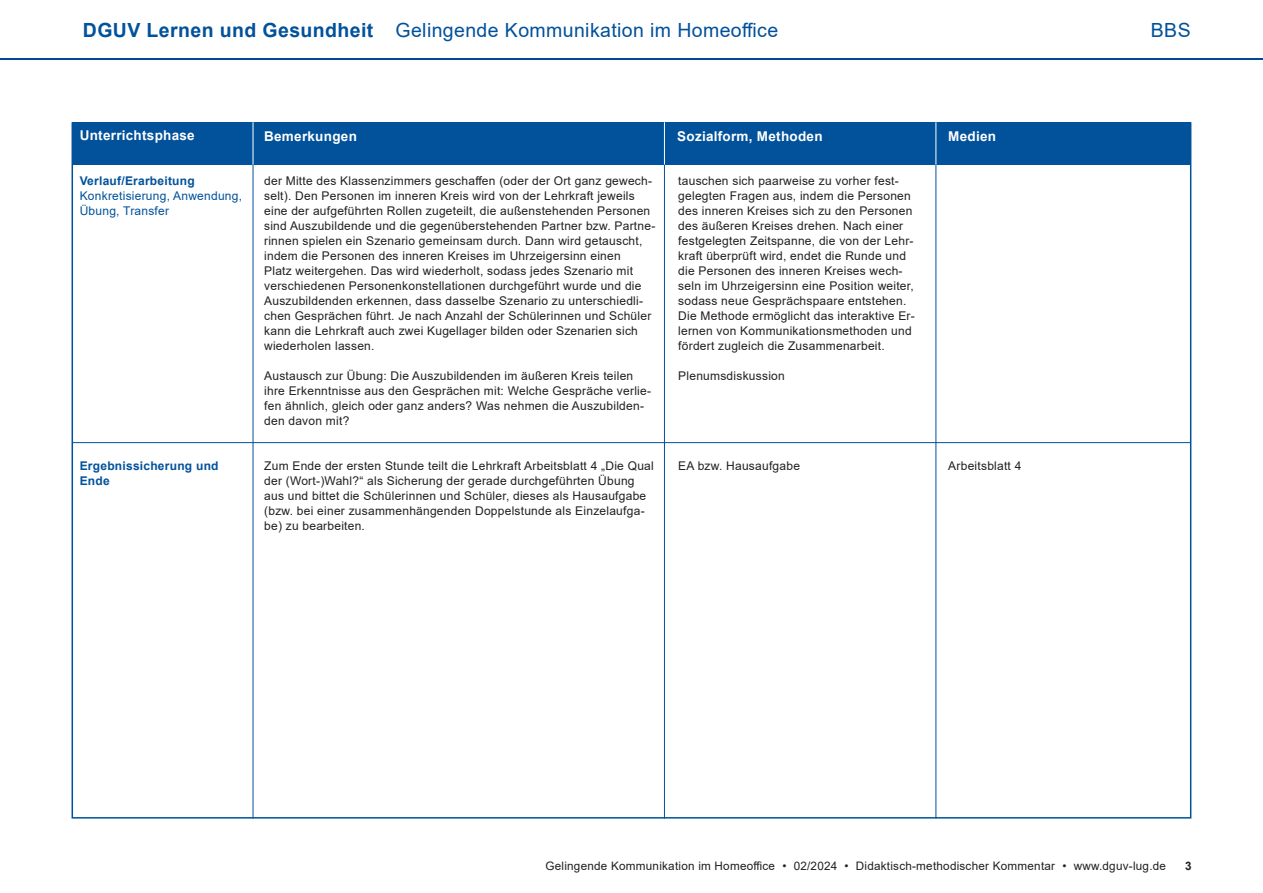
<style>
.page{position:relative;width:1263px;height:893px;background:#fff}
.page>*{position:absolute;margin:0;border:0;box-sizing:border-box;transform-origin:0 0}
.t1{font:19.5px "Arial";letter-spacing:.02em;color:#01519b}
.Fliesstext{font:700 13.5px "Arial";letter-spacing:.02em;color:#fff}
.Fliesstext-2{font:12px/15px "Arial";letter-spacing:.02em;color:#231f20}
.Fliesstext-3{font:700 12px/15px "Arial";letter-spacing:.02em;color:#01519b}
.Fliesstext-4{font:12px/15px "Arial";letter-spacing:.02em;color:#01519b}
.t2{font:11.7px "Arial";letter-spacing:.02em;color:#231f20}
.t3{font:700 11.7px "Arial";color:#231f20}
.s1{font-weight:700}
</style>
<div class="page">
<hr style="left:0;top:58px;width:1263px;height:2px;background:#004994">
<div style="left:72px;top:122px;width:1119px;height:43px;background:#01519b"></div>
<hr style="left:253px;top:122px;width:1px;height:43px;background:#fff">
<hr style="left:253px;top:165px;width:1px;height:654px;background:#01519b">
<hr style="left:935px;top:122px;width:1px;height:43px;background:#fff">
<hr style="left:935px;top:165px;width:1px;height:654px;background:#01519b">
<hr style="left:664px;top:122px;width:1px;height:43px;background:#fff">
<hr style="left:664px;top:165px;width:1px;height:654px;background:#01519b">
<hr style="left:72px;top:442px;width:1119px;height:1px;background:#01519b">
<h1 class="t1" style="left:83px;top:16px;width:697px"><span class="s1">DGUV Lernen und Gesundheit</span> Gelingende Kommunikation im Homeoffice</h1>
<h1 class="t1" style="left:1151px;top:16px;width:41px">BBS</h1>
<p class="Fliesstext" style="left:80px;top:125px;width:117px">Unterrichtsphase</p>
<p class="Fliesstext" style="left:264px;top:126px;width:94px">Bemerkungen</p>
<p class="Fliesstext" style="left:677px;top:126px;width:147px">Sozialform, Methoden</p>
<p class="Fliesstext" style="left:948px;top:126px;width:49px">Medien</p>
<p class="Fliesstext-3" style="left:80px;top:174px;width:117px">Verlauf/Erarbeitung</p>
<p class="Fliesstext-4" style="left:80px;top:188px;width:164px">Konkretisierung, Anwendung,<br>Übung, Transfer</p>
<p class="Fliesstext-3" style="left:80px;top:459px;width:140px">Ergebnissicherung und<br>Ende</p>
<p class="Fliesstext-2" style="left:264px;top:173px;width:393px">der Mitte des Klassenzimmers geschaffen (oder der Ort ganz gewech&shy;selt). Den Personen im inneren Kreis wird von der Lehrkraft jeweils eine der aufgeführten Rollen zugeteilt, die außenstehenden Personen sind Auszubildende und die gegenüberstehenden Partner bzw. Partne&shy;rinnen spielen ein Szenario gemeinsam durch. Dann wird getauscht, indem die Personen des inneren Kreises im Uhrzeigersinn einen<br>Platz weitergehen. Das wird wiederholt, sodass jedes Szenario mit verschiedenen Personenkonstellationen durchgeführt wurde und die Auszubildenden erkennen, dass dasselbe Szenario zu unterschiedli&shy;chen Gesprächen führt. Je nach Anzahl der Schülerinnen und Schüler kann die Lehrkraft auch zwei Kugellager bilden oder Szenarien sich wiederholen lassen.</p>
<p class="Fliesstext-2" style="left:264px;top:368px;width:388px">Austausch zur Übung: Die Auszubildenden im äußeren Kreis teilen ihre Erkenntnisse aus den Gesprächen mit: Welche Gespräche verlie&shy;fen ähnlich, gleich oder ganz anders? Was nehmen die Auszubilden&shy;den davon mit?</p>
<p class="Fliesstext-2" style="left:264px;top:458px;width:391px">Zum Ende der ersten Stunde teilt die Lehrkraft Arbeitsblatt 4 „Die Qual der (Wort-)Wahl?“ als Sicherung der gerade durchgeführten Übung aus und bittet die Schülerinnen und Schüler, dieses als Hausaufgabe (bzw. bei einer zusammenhängenden Doppelstunde als Einzelaufga&shy;be) zu bearbeiten.</p>
<p class="Fliesstext-2" style="left:948px;top:458px;width:75px">Arbeitsblatt 4</p>
<p class="Fliesstext-2" style="left:678px;top:173px;width:238px">tauschen sich paarweise zu vorher fest&shy;gelegten Fragen aus, indem die Personen des inneren Kreises sich zu den Personen des äußeren Kreises drehen. Nach einer festgelegten Zeitspanne, die von der Lehr&shy;kraft überprüft wird, endet die Runde und die Personen des inneren Kreises wech&shy;seln im Uhrzeigersinn eine Position weiter, sodass neue Gesprächspaare entstehen.<br>Die Methode ermöglicht das interaktive Er&shy;lernen von Kommunikationsmethoden und fördert zugleich die Zusammenarbeit.</p>
<p class="Fliesstext-2" style="left:678px;top:368px;width:108px">Plenumsdiskussion</p>
<p class="Fliesstext-2" style="left:678px;top:458px;width:123px">EA bzw. Hausaufgabe</p>
<p class="t2" style="left:545px;top:857px;width:622px">Gelingende Kommunikation im Homeoffice • 02/2024 • Didaktisch-methodischer Kommentar • www.dguv-lug.de</p>
<p class="t3" style="left:1185px;top:857px;width:8px">3</p>
</div>
